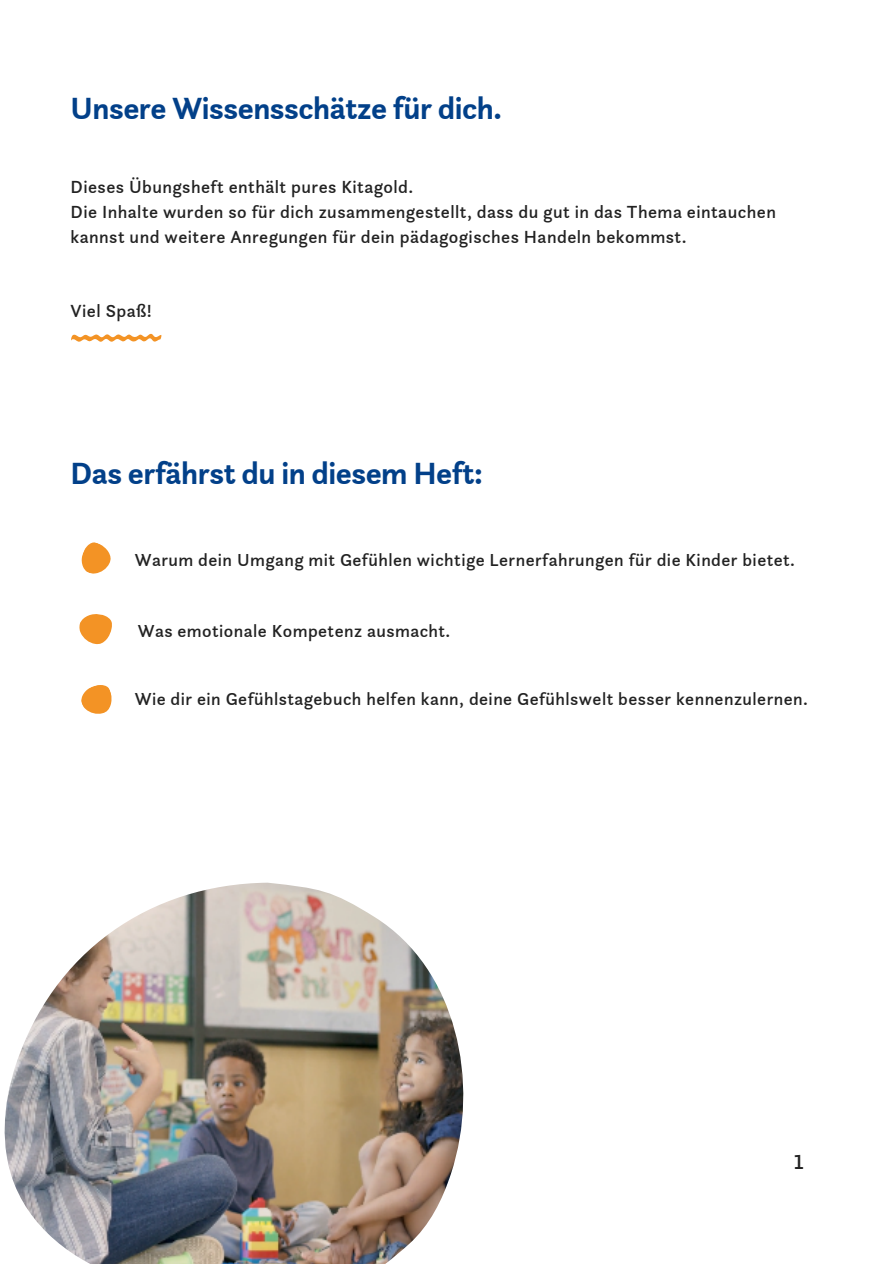
<style>
.page{position:relative;width:894px;height:1264px;background:#fff}
.page>*{position:absolute;margin:0;border:0;box-sizing:border-box;transform-origin:0 0}
.t1{font:700 31.5px "Questa Sans";letter-spacing:-.04em;color:#024089}
.t2{font:500 21px "Questa Sans";color:#222}
.t3{font:500 18px/24.8px "Questa Sans";color:#222}
.t4{font:500 17.85px "Questa Sans";color:#222}
</style>
<div class="page">
<svg style="left:79px;top:614px;width:33px;height:31px"></svg>
<svg style="left:81px;top:685px;width:31px;height:29px"></svg>
<svg style="left:81px;top:542px;width:30px;height:31px"></svg>
<svg style="left:71px;top:334px;width:90px;height:8px"></svg>
<img style="left:4px;top:882px;width:459px;height:381px">
<h1 class="t1" style="left:71px;top:88px;width:433px">Unsere Wissensschätze für dich.</h1>
<p class="t3" style="left:71px;top:175px;width:707px">Dieses Übungsheft enthält pures Kitagold.<br>Die Inhalte wurden so für dich zusammengestellt, dass du gut in das Thema eintauchen kannst und weitere Anregungen für dein pädagogisches Handeln bekommst.</p>
<p class="t3" style="left:71px;top:299px;width:83px">Viel Spaß!</p>
<h1 class="t1" style="left:71px;top:453px;width:414px">Das erfährst du in diesem Heft:</h1>
<p class="t4" style="left:135px;top:549px;width:662px">Warum dein Umgang mit Gefühlen wichtige Lernerfahrungen für die Kinder bietet.</p>
<p class="t4" style="left:138px;top:619px;width:314px">Was emotionale Kompetenz ausmacht.</p>
<p class="t4" style="left:135px;top:688px;width:675px">Wie dir ein Gefühlstagebuch helfen kann, deine Gefühlswelt besser kennenzulernen.</p>
<p class="t2" style="left:792px;top:1148px;width:13px">1</p>
</div>
